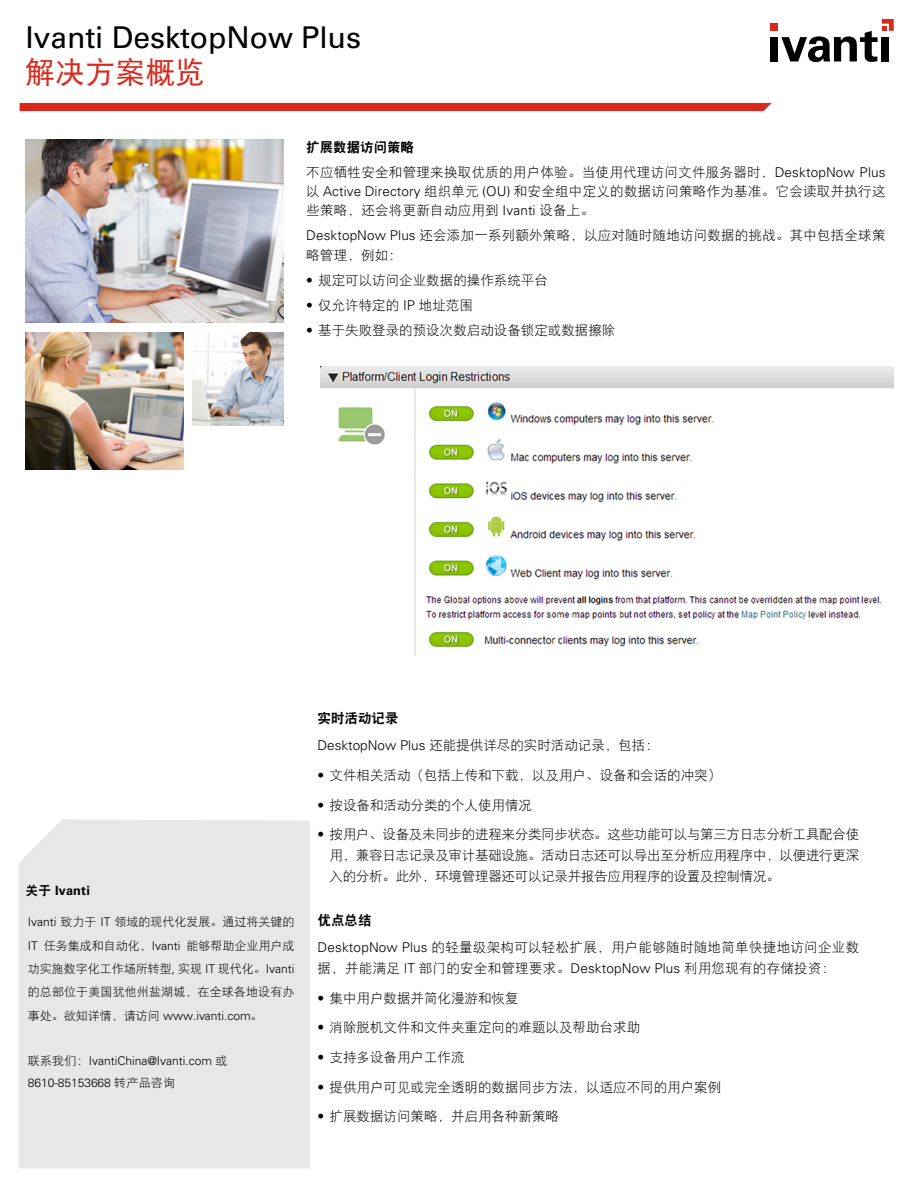
<style>
.page{position:relative;width:919px;height:1187px;background:#fff}
.page>*{position:absolute;margin:0;border:0;box-sizing:border-box;transform-origin:0 0}
.t1{font:30px "Univers";color:#000}
.t2{font:30px "DF Hei W5";color:#da291c}
.t3{font:13.5px/19.2px "DF Hei W3";color:#000;text-align:justify}
.t4{font:13.5px/20.7px "DF Hei W3";letter-spacing:.02em;color:#000}
.t5{font:13.5px "DF Hei W9";color:#000}
.t6{font:700 12.75px "Univers";letter-spacing:.015em;color:#000}
.t7{font:12px/23.4px "DF Hei W3";color:#000;text-align:justify}
.t8{font:300 12px/21.9px "Univers";color:#000}
.s1{font-family:"Univers";font-weight:300}
.s2{font-family:"DF Hei W9";font-weight:400}
.s3{font-family:"DF Hei W3";font-weight:400}
</style>
<div class="page">
<div style="left:19px;top:819px;width:291px;height:349px;background:#e6e7e8"></div>
<div style="left:20px;top:103px;width:751px;height:8px;background:#da291c"></div>
<img style="left:26px;top:332px;width:158px;height:137px">
<img style="left:26px;top:139px;width:258px;height:184px">
<img style="left:193px;top:332px;width:91px;height:93px">
<img style="left:320px;top:366px;width:573px;height:289px">
<div style="left:770px;top:37px;width:7px;height:24px;background:#000"></div>
<svg style="left:781px;top:19px;width:112px;height:43px"></svg>
<div style="left:770px;top:24px;width:7px;height:7px;background:#da291c"></div>
<h1 class="t1" style="left:26px;top:20px;width:337px">Ivanti DesktopNow Plus</h1>
<h1 class="t2" style="left:26px;top:57px;width:181px">解决方案概览</h1>
<p class="t5" style="left:306px;top:140px;width:109px">扩展数据访问策略</p>
<p class="t3" style="left:306px;top:162px;width:580px">不应牺牲安全和管理来换取优质的用户体验。当使用代理访问文件服务器时，<span class="s1">DesktopNow Plus</span>以 <span class="s1">Active Directory</span> 组织单元 <span class="s1">(OU)</span> 和安全组中定义的数据访问策略作为基准。它会读取并执行这些策略，还会将更新自动应用到 <span class="s1">Ivanti</span> 设备上。</p>
<p class="t3" style="left:306px;top:226px;width:580px"><span class="s1">DesktopNow Plus</span> 还会添加一系列额外策略，以应对随时随地访问数据的挑战。其中包括全球策略管理，例如：</p>
<p class="t3" style="left:306px;top:270px;width:243px"><span class="s1">•</span> 规定可以访问企业数据的操作系统平台</p>
<p class="t3" style="left:306px;top:295px;width:168px"><span class="s1">•</span> 仅允许特定的 <span class="s1">IP</span> 地址范围</p>
<p class="t3" style="left:306px;top:321px;width:311px"><span class="s1">•</span> 基于失败登录的预设次数启动设备锁定或数据擦除</p>
<p class="t6" style="left:26px;top:883px;width:66px"><span class="s2">关于</span> Ivanti</p>
<p class="t7" style="left:28px;top:910px;width:268px"><span class="s1">Ivanti</span> 致力于 <span class="s1">IT</span> 领域的现代化发展。通过将关键的<span class="s1">IT</span> 任务集成和自动化，<span class="s1">Ivanti</span> 能够帮助企业用户成功实施数字化工作场所转型<span class="s1">,</span> 实现 <span class="s1">IT</span> 现代化。<span class="s1">Ivanti</span>的总部位于美国犹他州盐湖城，在全球各地设有办</p>
<p class="t8" style="left:28px;top:1004px;width:236px"><span class="s3">事处。欲知详情，请访问</span> www.ivanti.com<span class="s3">。</span></p>
<p class="t8" style="left:28px;top:1049px;width:201px"><span class="s3">联系我们：</span>IvantiChina@Ivanti.com <span class="s3">或<br></span>8610-85153668 <span class="s3">转产品咨询</span></p>
<p class="t5" style="left:317px;top:711px;width:82px">实时活动记录</p>
<p class="t3" style="left:317px;top:735px;width:343px"><span class="s1">DesktopNow Plus</span> 还能提供详尽的实时活动记录，包括：</p>
<p class="t3" style="left:317px;top:765px;width:405px"><span class="s1">•</span> 文件相关活动（包括上传和下载，以及用户、设备和会话的冲突）</p>
<p class="t3" style="left:317px;top:795px;width:216px"><span class="s1">•</span> 按设备和活动分类的个人使用情况</p>
<p class="t3" style="left:329px;top:824px;width:531px;line-height:20.7px;text-indent:-12px"><span class="s1">•</span> 按用户、设备及未同步的进程来分类同步状态。这些功能可以与第三方日志分析工具配合使用，兼容日志记录及审计基础设施。活动日志还可以导出至分析应用程序中，以便进行更深入的分析。此外，环境管理器还可以记录并报告应用程序的设置及控制情况。</p>
<p class="t5" style="left:317px;top:913px;width:55px">优点总结</p>
<p class="t4" style="left:317px;top:936px;width:543px"><span class="s1">DesktopNow Plus</span> 的轻量级架构可以轻松扩展，用户能够随时随地简单快捷地访问企业数据，并能满足 <span class="s1">IT</span> 部门的安全和管理要求。<span class="s1">DesktopNow Plus</span> 利用您现有的存储投资：</p>
<p class="t3" style="left:317px;top:988px;width:203px"><span class="s1">•</span> 集中用户数据并简化漫游和恢复</p>
<p class="t3" style="left:317px;top:1017px;width:324px"><span class="s1">•</span> 消除脱机文件和文件夹重定向的难题以及帮助台求助</p>
<p class="t3" style="left:317px;top:1047px;width:149px"><span class="s1">•</span> 支持多设备用户工作流</p>
<p class="t3" style="left:317px;top:1077px;width:405px"><span class="s1">•</span> 提供用户可见或完全透明的数据同步方法，以适应不同的用户案例</p>
<p class="t3" style="left:317px;top:1106px;width:243px"><span class="s1">•</span> 扩展数据访问策略，并启用各种新策略</p>
</div>
